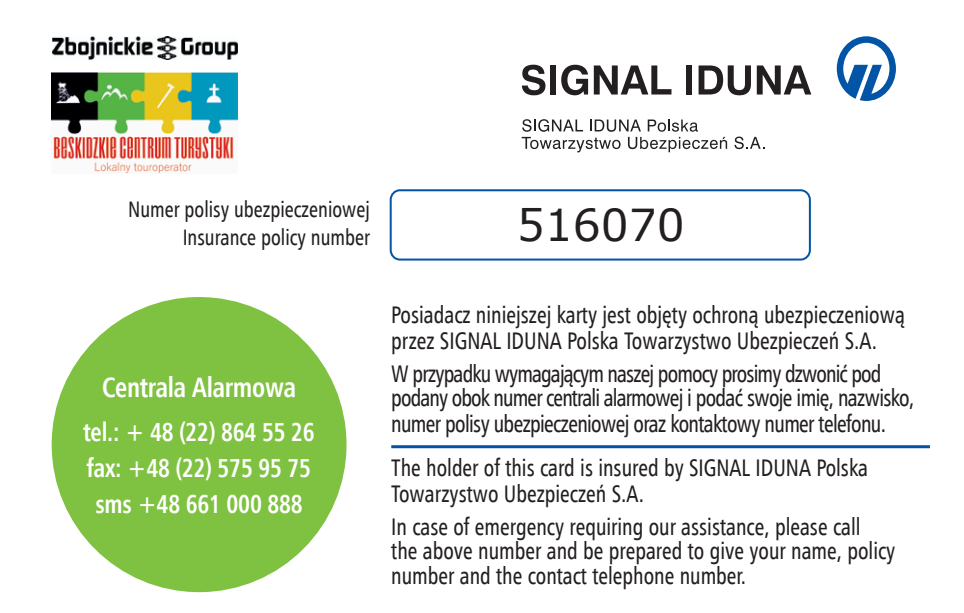
<style>
.page{position:relative;width:964px;height:613px;background:#fff}
.page>*{position:absolute;margin:0;border:0;box-sizing:border-box;transform-origin:0 0}
.t1{font:44px "Verdana";color:#231f20}
.t2{font:700 28px "Humnst 777 Cn EU";letter-spacing:-.01em;color:#fff;scale:.9 1}
.t3{font:700 26px/36px "Humnst 777 Cn EU";letter-spacing:-.01em;color:#fff;text-align:center;scale:.9 1}
.t4{font:24px/25.2px "Humnst 777 Cn EU";color:#231f20;scale:.9 1}
.t5{font:24px/24.8px "Humnst 777 Cn EU";letter-spacing:-.04em;color:#231f20;scale:.9 1}
.t6{font:22.4px/28px "Humnst 777 Cn EU";color:#231f20;text-align:right;scale:.9 1}
</style>
<div class="page">
<svg style="left:734px;top:136px;width:30px;height:13px"></svg>
<svg style="left:522px;top:119px;width:205px;height:33px"></svg>
<svg style="left:837px;top:36px;width:59px;height:65px"></svg>
<svg style="left:522px;top:65px;width:23px;height:30px"></svg>
<div style="left:550px;top:65px;width:6px;height:29px;background:#231f20"></div>
<svg style="left:561px;top:65px;width:27px;height:30px"></svg>
<svg style="left:594px;top:65px;width:77px;height:29px"></svg>
<div style="left:686px;top:65px;width:6px;height:29px;background:#231f20"></div>
<svg style="left:698px;top:65px;width:53px;height:30px"></svg>
<svg style="left:757px;top:65px;width:54px;height:29px"></svg>
<div style="left:54px;top:299px;width:290px;height:290px;background:#7fc241;border-radius:50%"></div>
<hr style="left:391px;top:445px;width:539px;height:3px;background:#0154a6">
<div style="left:390px;top:189px;width:421px;height:71px;border:2px solid #0154a6;border-radius:9px"></div>
<img style="left:52px;top:72px;width:186px;height:101px">
<img style="left:52px;top:36px;width:185px;height:24px">
<p class="t6" style="left:128px;top:195px;width:270px">Numer polisy ubezpieczeniowej<br>Insurance policy number</p>
<h1 class="t1" style="left:517px;top:197px;width:169px">516070</h1>
<p class="t2" style="left:102px;top:369px;width:217px">Centrala Alarmowa</p>
<p class="t3" style="left:83px;top:413px;width:259px">tel.: + 48 (22) 864 55 26 fax: +48 (22) 575 95 75 sms +48 661 000 888</p>
<p class="t4" style="left:391px;top:302px;width:572px">Posiadacz niniejszej karty jest objęty ochroną ubezpieczeniową przez SIGNAL IDUNA Polska Towarzystwo Ubezpieczeń S.A.</p>
<p class="t5" style="left:391px;top:360px;width:583px">W przypadku wymagającym naszej pomocy prosimy dzwonić pod podany obok numer centrali alarmowej i podać swoje imię, nazwisko, numer polisy ubezpieczeniowej oraz kontaktowy numer telefonu.</p>
<p class="t4" style="left:391px;top:455px;width:531px">The holder of this card is insured by SIGNAL IDUNA Polska<br>Towarzystwo Ubezpieczeń S.A.</p>
<p class="t4" style="left:391px;top:513px;width:561px">In case of emergency requiring our assistance, please call<br>the above number and be prepared to give your name, policy number and the contact telephone number.</p>
</div>
